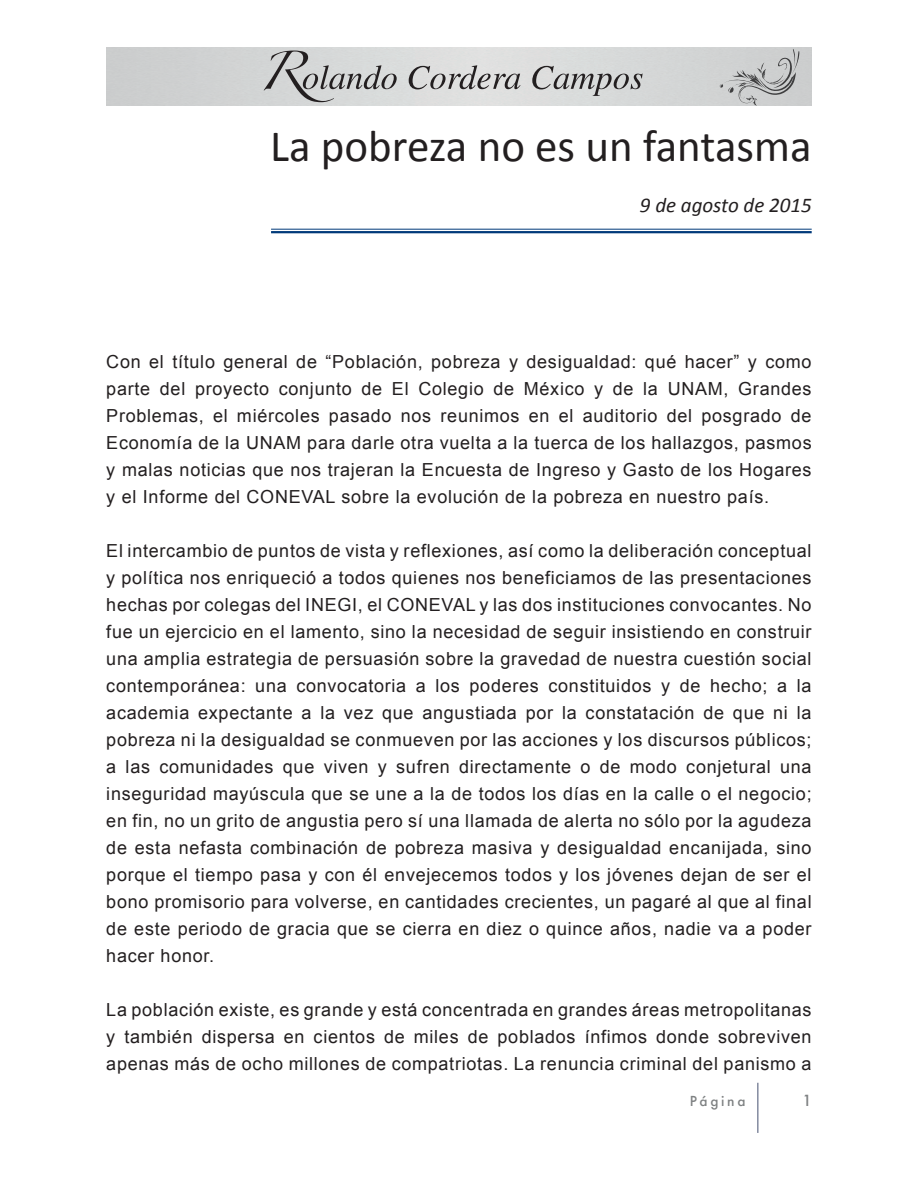
<style>
.page{position:relative;width:918px;height:1188px;background:#fff}
.page>*{position:absolute;margin:0;border:0;box-sizing:border-box;transform-origin:0 0}
.t1{font:45px "Calibri";color:#231f20}
.t2{font:italic 21px "Calibri";color:#231f20}
.t3{font:18px/27px "Arial";letter-spacing:.04em;color:#231f20;text-align:justify}
.t4{font:500 15px "Futura";color:#7e8182}
.t5{font:500 13.5px "Futura";letter-spacing:.2em;color:#7e8182}
</style>
<div class="page">
<svg style="left:264px;top:51px;width:133px;height:51px;background:#bbbcbc"></svg>
<svg style="left:409px;top:65px;width:112px;height:24px;background:#b4b3b3"></svg>
<svg style="left:532px;top:66px;width:111px;height:30px;background:#b7b7b7"></svg>
<svg style="left:719px;top:49px;width:80px;height:57px;background:#bfc0c1"></svg>
<hr style="left:757px;top:1083px;width:2px;height:50px;background:#848ba0">
<hr style="left:271px;top:229px;width:541px;height:1px;background:#013a7a">
<hr style="left:271px;top:231px;width:541px;height:2px;background:#013a7a">
<p class="t1" style="left:270px;top:118px;width:543px">La pobreza no es un fantasma</p>
<p class="t2" style="left:640px;top:190px;width:173px">9 de agosto de 2015</p>
<p class="t3" style="left:106px;top:349px;width:707px">Con el título general de “Población, pobreza y desigualdad: qué hacer” y como parte del proyecto conjunto de El Colegio de México y de la UNAM, Grandes Problemas, el miércoles pasado nos reunimos en el auditorio del posgrado de Economía de la UNAM para darle otra vuelta a la tuerca de los hallazgos, pasmos y malas noticias que nos trajeran la Encuesta de Ingreso y Gasto de los Hogares y el Informe del CONEVAL sobre la evolución de la pobreza en nuestro país.</p>
<p class="t3" style="left:106px;top:538px;width:707px">El intercambio de puntos de vista y reflexiones, así como la deliberación conceptual y política nos enriqueció a todos quienes nos beneficiamos de las presentaciones hechas por colegas del INEGI, el CONEVAL y las dos instituciones convocantes. No fue un ejercicio en el lamento, sino la necesidad de seguir insistiendo en construir una amplia estrategia de persuasión sobre la gravedad de nuestra cuestión social contemporánea: una convocatoria a los poderes constituidos y de hecho; a la academia expectante a la vez que angustiada por la constatación de que ni la pobreza ni la desigualdad se conmueven por las acciones y los discursos públicos; a las comunidades que viven y sufren directamente o de modo conjetural una inseguridad mayúscula que se une a la de todos los días en la calle o el negocio; en fin, no un grito de angustia pero sí una llamada de alerta no sólo por la agudeza de esta nefasta combinación de pobreza masiva y desigualdad encanijada, sino porque el tiempo pasa y con él envejecemos todos y los jóvenes dejan de ser el bono promisorio para volverse, en cantidades crecientes, un pagaré al que al final de este periodo de gracia que se cierra en diez o quince años, nadie va a poder hacer honor.</p>
<p class="t3" style="left:106px;top:997px;width:707px">La población existe, es grande y está concentrada en grandes áreas metropolitanas y también dispersa en cientos de miles de poblados ínfimos donde sobreviven apenas más de ocho millones de compatriotas. La renuncia criminal del panismo a</p>
<p class="t5" style="left:690px;top:1092px;width:57px">Página</p>
<p class="t4" style="left:802px;top:1091px;width:11px">1</p>
</div>
